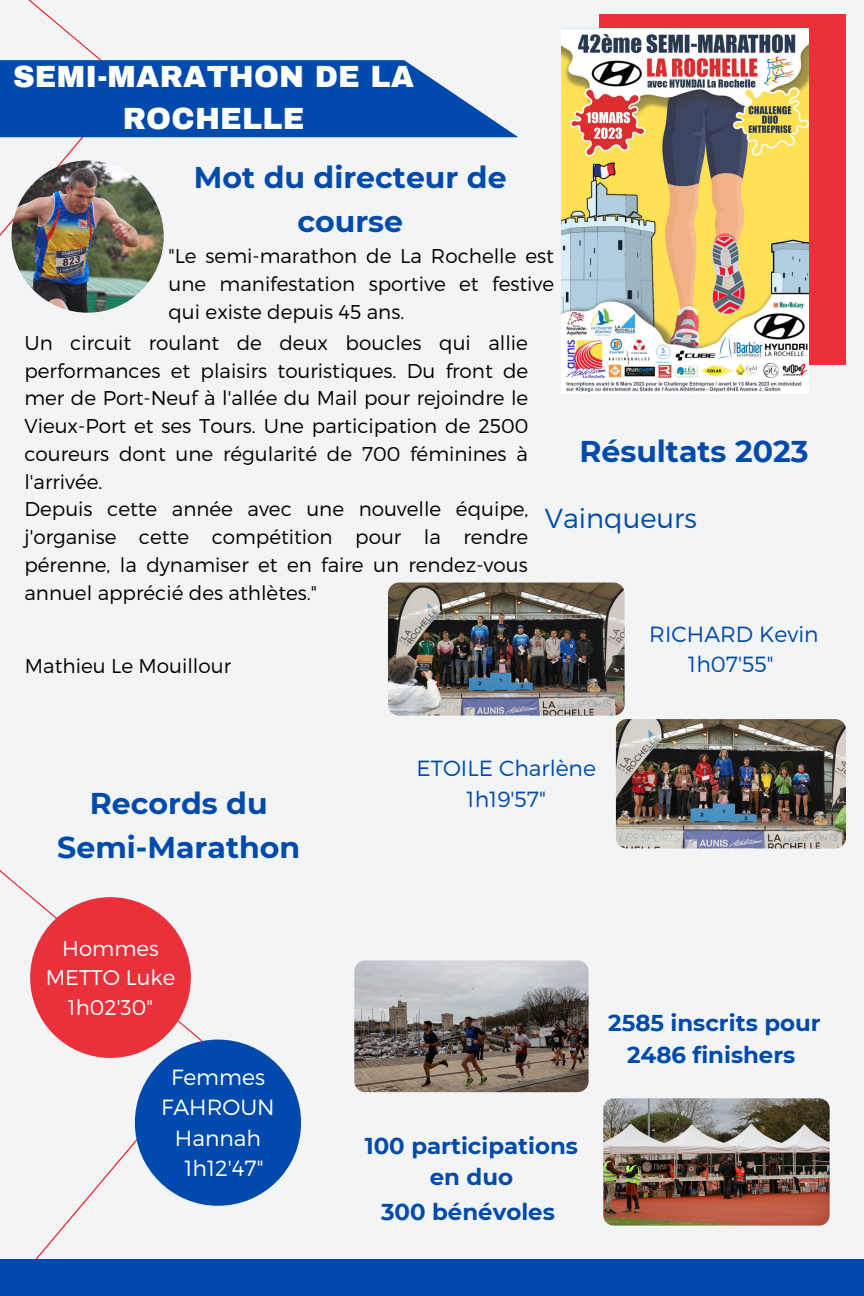
<style>
.page{position:relative;width:864px;height:1296px;background:#f2f4f5}
.page>*{position:absolute;margin:0;border:0;box-sizing:border-box;transform-origin:0 0}
.t1{font:700 30px/44.2px "Montserrat";color:#004aad;text-align:center}
.t2{font:900 30px/41.2px "Archivo";letter-spacing:.01em;color:#fff;text-align:center}
.t3{font:300 27.4px "Montserrat";color:#004aad}
.t4{font:700 22.9px/31.8px "Montserrat";color:#004aad;text-align:center}
.t5{font:300 22px/30.5px "Montserrat";color:#fff;text-align:center}
.t6{font:300 21.9px/30.4px "Montserrat";color:#004aad;text-align:center}
.t7{font:300 21.2px/29.5px "Montserrat";color:#fff;text-align:center}
.t8{font:300 19.9px/27.8px "Montserrat";color:#000;text-align:justify}
</style>
<div class="page">
<svg style="left:0;top:0;width:129px;height:313px"></svg>
<div style="left:0;top:60px;width:518px;height:77px;background:#004aad"></div>
<div style="left:600px;top:14px;width:246px;height:351px;background:#ea313b"></div>
<img style="left:12px;top:160px;width:152px;height:153px;border-radius:50%">
<svg style="left:0;top:870px;width:214px;height:389px"></svg>
<div style="left:0;top:1259px;width:864px;height:37px;background:#004aad"></div>
<img style="left:388px;top:583px;width:237px;height:133px;border-radius:11px">
<img style="left:616px;top:719px;width:230px;height:130px;border-radius:11px">
<div style="left:30px;top:897px;width:161px;height:161px;background:#ea313b;border-radius:50%"></div>
<div style="left:135px;top:1040px;width:166px;height:166px;background:#004aad;border-radius:50%"></div>
<img style="left:354px;top:960px;width:235px;height:132px;border-radius:11px">
<img style="left:603px;top:1098px;width:227px;height:128px;border-radius:11px">
<img style="left:562px;top:30px;width:247px;height:363px">
<p class="t2" style="left:13px;top:57px;width:402px">SEMI-MARATHON DE LA<br>ROCHELLE</p>
<p class="t1" style="left:194px;top:155px;width:314px">Mot du directeur de course</p>
<p class="t8" style="left:168px;top:241px;width:387px">"Le semi-marathon de La Rochelle est une manifestation sportive et festive qui existe depuis 45 ans.</p>
<p class="t8" style="left:24px;top:328px;width:505px">Un circuit roulant de deux boucles qui allie performances et plaisirs touristiques. Du front de mer de Port-Neuf à l'allée du Mail pour rejoindre le Vieux-Port et ses Tours. Une participation de 2500 coureurs dont une régularité de 700 féminines à l'arrivée.</p>
<p class="t8" style="left:24px;top:494px;width:506px">Depuis cette année avec une nouvelle équipe, j'organise cette compétition pour la rendre pérenne, la dynamiser et en faire un rendez-vous annuel apprécié des athlètes."</p>
<p class="t1" style="left:579px;top:429px;width:231px">Résultats 2023</p>
<p class="t3" style="left:545px;top:501px;width:154px">Vainqueurs</p>
<p class="t8" style="left:25px;top:651px;width:208px">Mathieu Le Mouillour</p>
<p class="t1" style="left:57px;top:781px;width:244px">Records du<br>Semi-Marathon</p>
<p class="t7" style="left:46px;top:932px;width:131px">Hommes<br>METTO Luke<br>1h02'30"</p>
<p class="t5" style="left:161px;top:1061px;width:115px">Femmes<br>FAHROUN<br>Hannah</p>
<p class="t5" style="left:184px;top:1152px;width:81px">1h12'47"</p>
<p class="t6" style="left:417px;top:752px;width:181px">ETOILE Charlène<br>1h19'57"</p>
<p class="t6" style="left:649px;top:618px;width:171px">RICHARD Kevin<br>1h07'55"</p>
<p class="t4" style="left:365px;top:1130px;width:215px">100 participations en duo</p>
<p class="t4" style="left:381px;top:1196px;width:175px">300 bénévoles</p>
<p class="t4" style="left:608px;top:1007px;width:214px">2585 inscrits pour<br>2486 finishers</p>
</div>
